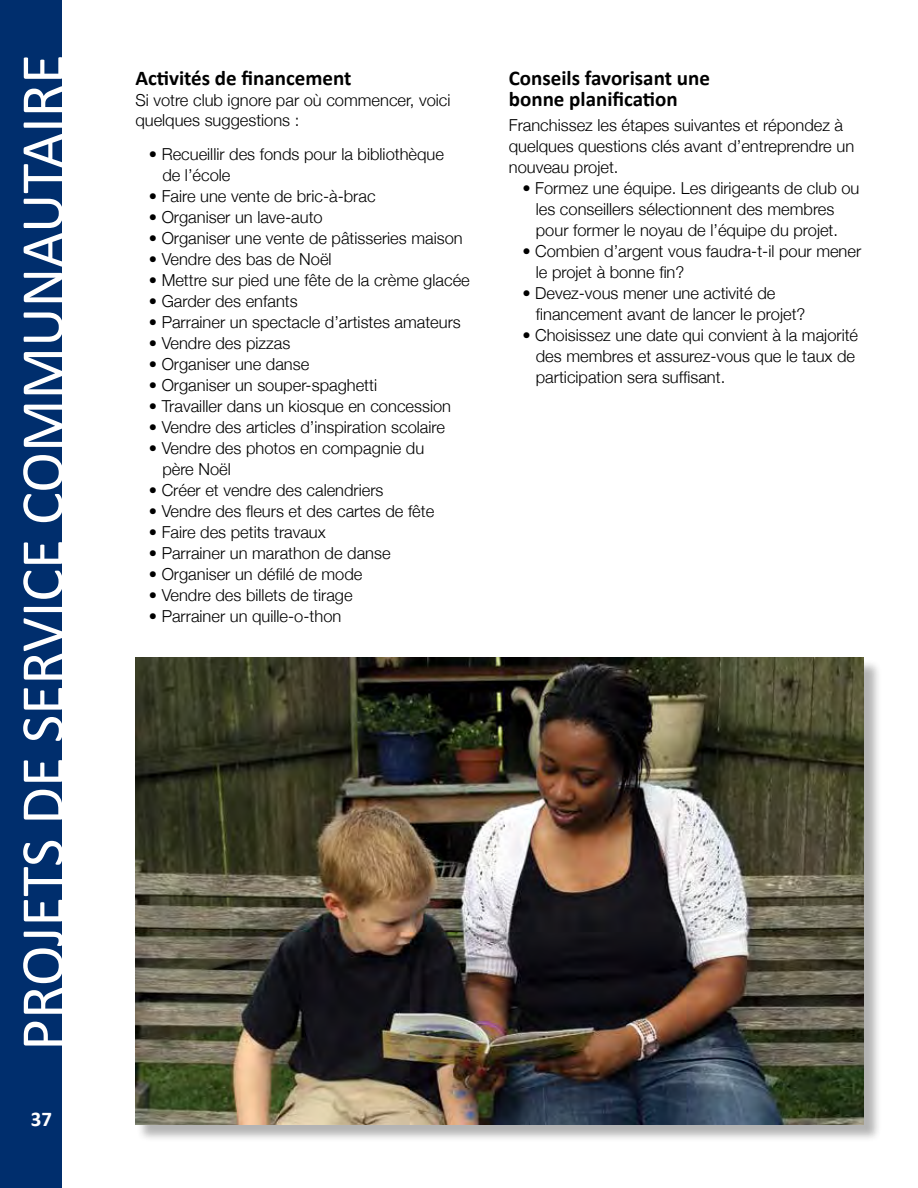
<style>
.page{position:relative;width:918px;height:1188px;background:#fff}
.page>*{position:absolute;margin:0;border:0;box-sizing:border-box;transform-origin:0 0}
.t1{font:61.5px "Calibri";color:#fff}
.t2{font:700 21px/21px "Calibri";color:#000}
.t3{font:700 21px "Calibri";color:#fff}
.t4{font:300 16.5px/21px "Helvetica Neue";color:#000}
</style>
<div class="page">
<div style="left:0;top:0;width:62px;height:1188px;background:#002e6d"></div>
<div style="left:136px;top:659px;width:746px;height:484px;background:#000;opacity:.3"></div>
<img style="left:135px;top:657px;width:729px;height:468px">
<h1 class="t1" style="left:4px;top:1051px;width:998px;rotate:-90deg">PROJETS DE SERVICE COMMUNAUTAIRE</h1>
<p class="t3" style="left:31px;top:1106px;width:23px">37</p>
<p class="t2" style="left:135px;top:66px;width:218px">Activités de financement</p>
<p class="t4" style="left:135px;top:90px;width:317px;line-height:19.8px">Si votre club ignore par où commencer, voici quelques suggestions :</p>
<p class="t4" style="left:162px;top:143px;width:283px;text-indent:-13px">• Recueillir des fonds pour la bibliothèque de l’école</p>
<p class="t4" style="left:149px;top:185px;width:228px">• Faire une vente de bric-à-brac</p>
<p class="t4" style="left:149px;top:206px;width:175px">• Organiser un lave-auto</p>
<p class="t4" style="left:149px;top:227px;width:315px">• Organiser une vente de pâtisseries maison</p>
<p class="t4" style="left:149px;top:248px;width:184px">• Vendre des bas de Noël</p>
<p class="t4" style="left:149px;top:269px;width:322px">• Mettre sur pied une fête de la crème glacée</p>
<p class="t4" style="left:149px;top:290px;width:150px">• Garder des enfants</p>
<p class="t4" style="left:149px;top:311px;width:314px">• Parrainer un spectacle d’artistes amateurs</p>
<p class="t4" style="left:149px;top:332px;width:143px">• Vendre des pizzas</p>
<p class="t4" style="left:149px;top:354px;width:162px">• Organiser une danse</p>
<p class="t4" style="left:149px;top:375px;width:230px">• Organiser un souper-spaghetti</p>
<p class="t4" style="left:149px;top:396px;width:304px">• Travailler dans un kiosque en concession</p>
<p class="t4" style="left:149px;top:417px;width:298px">• Vendre des articles d’inspiration scolaire</p>
<p class="t4" style="left:162px;top:438px;width:263px;text-indent:-13px">• Vendre des photos en compagnie du père Noël</p>
<p class="t4" style="left:149px;top:480px;width:236px">• Créer et vendre des calendriers</p>
<p class="t4" style="left:149px;top:501px;width:287px">• Vendre des fleurs et des cartes de fête</p>
<p class="t4" style="left:149px;top:522px;width:178px">• Faire des petits travaux</p>
<p class="t4" style="left:149px;top:543px;width:243px">• Parrainer un marathon de danse</p>
<p class="t4" style="left:149px;top:564px;width:215px">• Organiser un défilé de mode</p>
<p class="t4" style="left:149px;top:585px;width:205px">• Vendre des billets de tirage</p>
<p class="t4" style="left:149px;top:606px;width:194px">• Parrainer un quille-o-thon</p>
<p class="t2" style="left:509px;top:66px;width:203px">Conseils favorisant une bonne planification</p>
<p class="t4" style="left:509px;top:115px;width:347px">Franchissez les étapes suivantes et répondez à quelques questions clés avant d’entreprendre un nouveau projet.</p>
<p class="t4" style="left:536px;top:178px;width:325px;text-indent:-13px">• Formez une équipe. Les dirigeants de club ou les conseillers sélectionnent des membres pour former le noyau de l’équipe du projet.</p>
<p class="t4" style="left:536px;top:241px;width:327px;text-indent:-13px">• Combien d’argent vous faudra-t-il pour mener le projet à bonne fin?</p>
<p class="t4" style="left:536px;top:283px;width:271px;text-indent:-13px">• Devez-vous mener une activité de financement avant de lancer le projet?</p>
<p class="t4" style="left:536px;top:325px;width:324px;text-indent:-13px">• Choisissez une date qui convient à la majorité des membres et assurez-vous que le taux de participation sera suffisant.</p>
</div>
